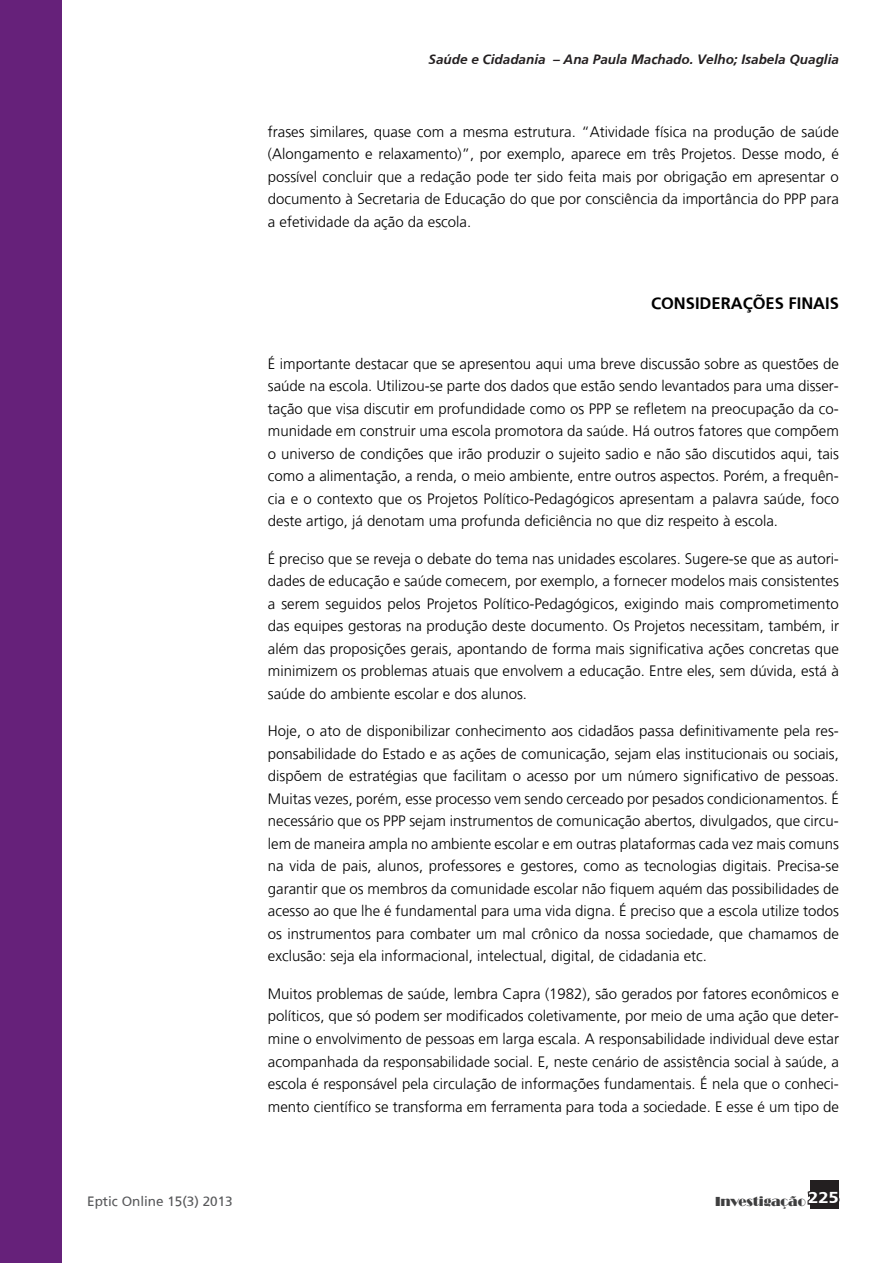
<style>
.page{position:relative;width:893px;height:1263px;background:#fff}
.page>*{position:absolute;margin:0;border:0;box-sizing:border-box;transform-origin:0 0}
.rev_subtitulos{font:700 16.5px "Frutiger";color:#000}
.rev_artigo{font:300 15px/22.5px "Frutiger";color:#000;text-align:justify}
.t1{font:italic 700 13.5px "Frutiger";color:#231f20}
.t2{font:13.5px "Frutiger";color:#57585a}
.t3{font:13.5px "Broadway";color:#3e3e3f}
</style>
<div class="page">
<div style="left:811px;top:1180px;width:28px;height:29px;background:#231f20"></div>
<svg style="left:807px;top:1188px;width:33px;height:18px"></svg>
<div style="left:0;top:0;width:62px;height:1263px;background:#66217a"></div>
<p class="t1" style="left:429px;top:52px;width:412px">Saúde e Cidadania – Ana Paula Machado. Velho; Isabela Quaglia</p>
<p class="rev_artigo" style="left:268px;top:120px;width:573px">frases similares, quase com a mesma estrutura. “Atividade física na produção de saúde (Alongamento e relaxamento)”, por exemplo, aparece em três Projetos. Desse modo, é possível concluir que a redação pode ter sido feita mais por obrigação em apresentar o documento à Secretaria de Educação do que por consciência da importância do PPP para a efetividade da ação da escola.</p>
<p class="rev_subtitulos" style="left:651px;top:293px;width:189px">CONSIDERAÇÕES FINAIS</p>
<p class="rev_artigo" style="left:268px;top:352px;width:573px">É importante destacar que se apresentou aqui uma breve discussão sobre as questões de saúde na escola. Utilizou-se parte dos dados que estão sendo levantados para uma disser&shy;tação que visa discutir em profundidade como os PPP se refletem na preocupação da co&shy;munidade em construir uma escola promotora da saúde. Há outros fatores que compõem o universo de condições que irão produzir o sujeito sadio e não são discutidos aqui, tais como a alimentação, a renda, o meio ambiente, entre outros aspectos. Porém, a frequên&shy;cia e o contexto que os Projetos Político-Pedagógicos apresentam a palavra saúde, foco deste artigo, já denotam uma profunda deficiência no que diz respeito à escola.</p>
<p class="rev_artigo" style="left:268px;top:547px;width:573px">É preciso que se reveja o debate do tema nas unidades escolares. Sugere-se que as autori&shy;dades de educação e saúde comecem, por exemplo, a fornecer modelos mais consistentes a serem seguidos pelos Projetos Político-Pedagógicos, exigindo mais comprometimento das equipes gestoras na produção deste documento. Os Projetos necessitam, também, ir além das proposições gerais, apontando de forma mais significativa ações concretas que minimizem os problemas atuais que envolvem a educação. Entre eles, sem dúvida, está à saúde do ambiente escolar e dos alunos.</p>
<p class="rev_artigo" style="left:268px;top:720px;width:573px">Hoje, o ato de disponibilizar conhecimento aos cidadãos passa definitivamente pela res&shy;ponsabilidade do Estado e as ações de comunicação, sejam elas institucionais ou sociais, dispõem de estratégias que facilitam o acesso por um número significativo de pessoas.<br>Muitas vezes, porém, esse processo vem sendo cerceado por pesados condicionamentos. É necessário que os PPP sejam instrumentos de comunicação abertos, divulgados, que circu&shy;lem de maneira ampla no ambiente escolar e em outras plataformas cada vez mais comuns na vida de pais, alunos, professores e gestores, como as tecnologias digitais. Precisa-se garantir que os membros da comunidade escolar não fiquem aquém das possibilidades de acesso ao que lhe é fundamental para uma vida digna. É preciso que a escola utilize todos os instrumentos para combater um mal crônico da nossa sociedade, que chamamos de exclusão: seja ela informacional, intelectual, digital, de cidadania etc.</p>
<p class="rev_artigo" style="left:268px;top:982px;width:573px">Muitos problemas de saúde, lembra Capra (1982), são gerados por fatores econômicos e políticos, que só podem ser modificados coletivamente, por meio de uma ação que deter&shy;mine o envolvimento de pessoas em larga escala. A responsabilidade individual deve estar acompanhada da responsabilidade social. E, neste cenário de assistência social à saúde, a escola é responsável pela circulação de informações fundamentais. É nela que o conheci&shy;mento científico se transforma em ferramenta para toda a sociedade. E esse é um tipo de</p>
<p class="t2" style="left:87px;top:1193px;width:147px">Eptic Online 15(3) 2013</p>
<p class="t3" style="left:715px;top:1194px;width:125px">Investigação <sup>225</sup></p>
</div>
